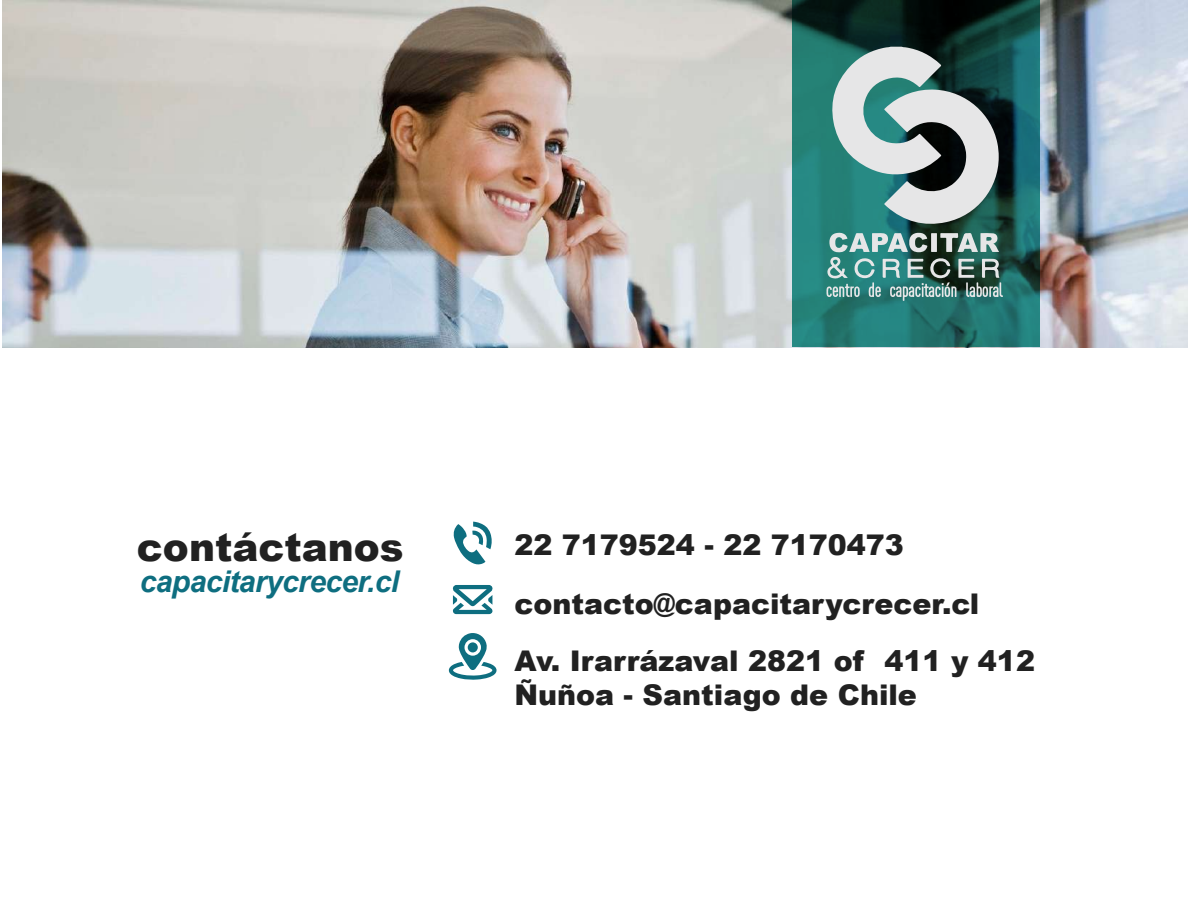
<style>
.page{position:relative;width:1188px;height:918px;background:#fff}
.page>*{position:absolute;margin:0;border:0;box-sizing:border-box;transform-origin:0 0}
.t1{font:900 39px "Arial";color:#212121}
.t2{font:italic 700 30px "Arial";letter-spacing:-.02em;color:#0e6e80}
.t3{font:900 28.5px/57.8px "Arial";color:#212121}
</style>
<div class="page">
<img style="left:3px;top:1px;width:1185px;height:346px">
<svg style="left:792px;top:1px;width:248px;height:346px"></svg>
<svg style="left:830px;top:47px;width:169px;height:180px"></svg>
<svg style="left:826px;top:233px;width:177px;height:68px"></svg>
<svg style="left:453px;top:522px;width:39px;height:43px"></svg>
<svg style="left:449px;top:633px;width:48px;height:47px"></svg>
<div style="left:468px;top:642px;width:10px;height:11px;background:#0e6e80;border-radius:50%"></div>
<svg style="left:452px;top:585px;width:41px;height:29px"></svg>
<h1 class="t1" style="left:137px;top:519px;width:268px">contáctanos</h1>
<p class="t2" style="left:140px;top:561px;width:261px">capacitarycrecer.cl</p>
<p class="t3" style="left:514px;top:515px;width:522px">22 7179524 - 22 7170473 contacto@capacitarycrecer.cl<br>Av. Irarrázaval 2821 of 411 y 412</p>
<p class="t3" style="left:514px;top:665px;width:404px">Ñuñoa - Santiago de Chile</p>
</div>
